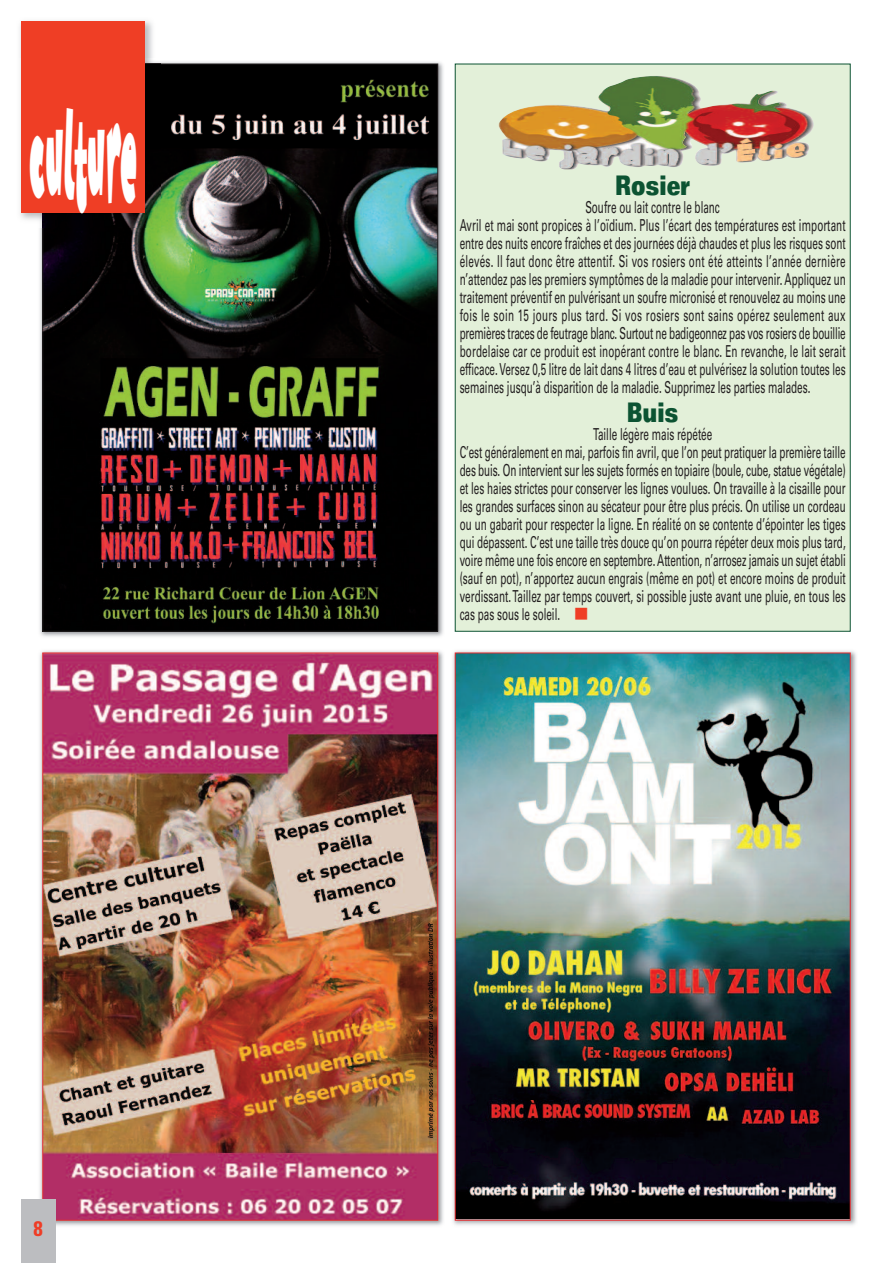
<style>
.page{position:relative;width:893px;height:1263px;background:#fff}
.page>*{position:absolute;margin:0;border:0;box-sizing:border-box;transform-origin:0 0}
.t1{font:120px "F2 F Tagliatelle Sugo";color:#fff;scale:.25 1}
.t2{font:900 expanded 27px "Univers";color:#0c5332;scale:.6 1}
.t3{font:700 condensed 21px "Univers";color:#ef3c25}
.t4{font:16.5px/18px "Univers";color:#231f20;scale:.6 1}
</style>
<div class="page">
<img style="left:39px;top:650px;width:818px;height:582px">
<img style="left:45px;top:655px;width:391px;height:563px">
<img style="left:449px;top:647px;width:1px;height:585px">
<img style="left:457px;top:655px;width:391px;height:563px">
<img style="left:39px;top:62px;width:405px;height:575px">
<img style="left:45px;top:66px;width:391px;height:563px">
<div style="left:455px;top:64px;width:395px;height:567px;background:#e3f0d9"></div>
<img style="left:499px;top:76px;width:315px;height:93px">
<img style="left:20px;top:20px;width:140px;height:208px">
<div style="left:21px;top:21px;width:124px;height:192px;background:#ef3e25"></div>
<div style="left:21px;top:1199px;width:34px;height:64px;background:#bcbdc0"></div>
<h1 class="t1" style="left:29px;top:85px;width:434px">culture</h1>
<p class="t3" style="left:34px;top:1221px;width:11px">8</p>
<h2 class="t2" style="left:615px;top:176px;width:127px">Rosier</h2>
<p class="t4" style="left:460px;top:200px;width:645px;text-indent:126px">Soufre ou lait contre le blanc<br>Avril et mai sont propices à l’oïdium. Plus l’écart des températures est important entre des nuits encore fraîches et des journées déjà chaudes et plus les risques sont élevés. Il faut donc être attentif. Si vos rosiers ont été atteints l’année dernière n’attendez pas les premiers symptômes de la maladie pour intervenir. Appliquez un traitement préventif en pulvérisant un soufre micronisé et renouvelez au moins une fois le soin 15 jours plus tard. Si vos rosiers sont sains opérez seulement aux premières traces de feutrage blanc. Surtout ne badigeonnez pas vos rosiers de bouillie bordelaise car ce produit est inopérant contre le blanc. En revanche, le lait serait efficace. Versez 0,5 litre de lait dans 4 litres d’eau et pulvérisez la solution toutes les semaines jusqu’à disparition de la maladie. Supprimez les parties malades.</p>
<h2 class="t2" style="left:627px;top:402px;width:87px">Buis</h2>
<p class="t4" style="left:460px;top:426px;width:645px;text-indent:133px">Taille légère mais répétée<br>C’est généralement en mai, parfois fin avril, que l’on peut pratiquer la première taille des buis. On intervient sur les sujets formés en topiaire (boule, cube, statue végétale) et les haies strictes pour conserver les lignes voulues. On travaille à la cisaille pour les grandes surfaces sinon au sécateur pour être plus précis. On utilise un cordeau ou un gabarit pour respecter la ligne. En réalité on se contente d’épointer les tiges qui dépassent. C’est une taille très douce qu’on pourra répéter deux mois plus tard, voire même une fois encore en septembre. Attention, n’arrosez jamais un sujet établi (sauf en pot), n’apportez aucun engrais (même en pot) et encore moins de produit verdissant.Taillez par temps couvert, si possible juste avant une pluie, en tous les cas pas sous le soleil.</p>
</div>
